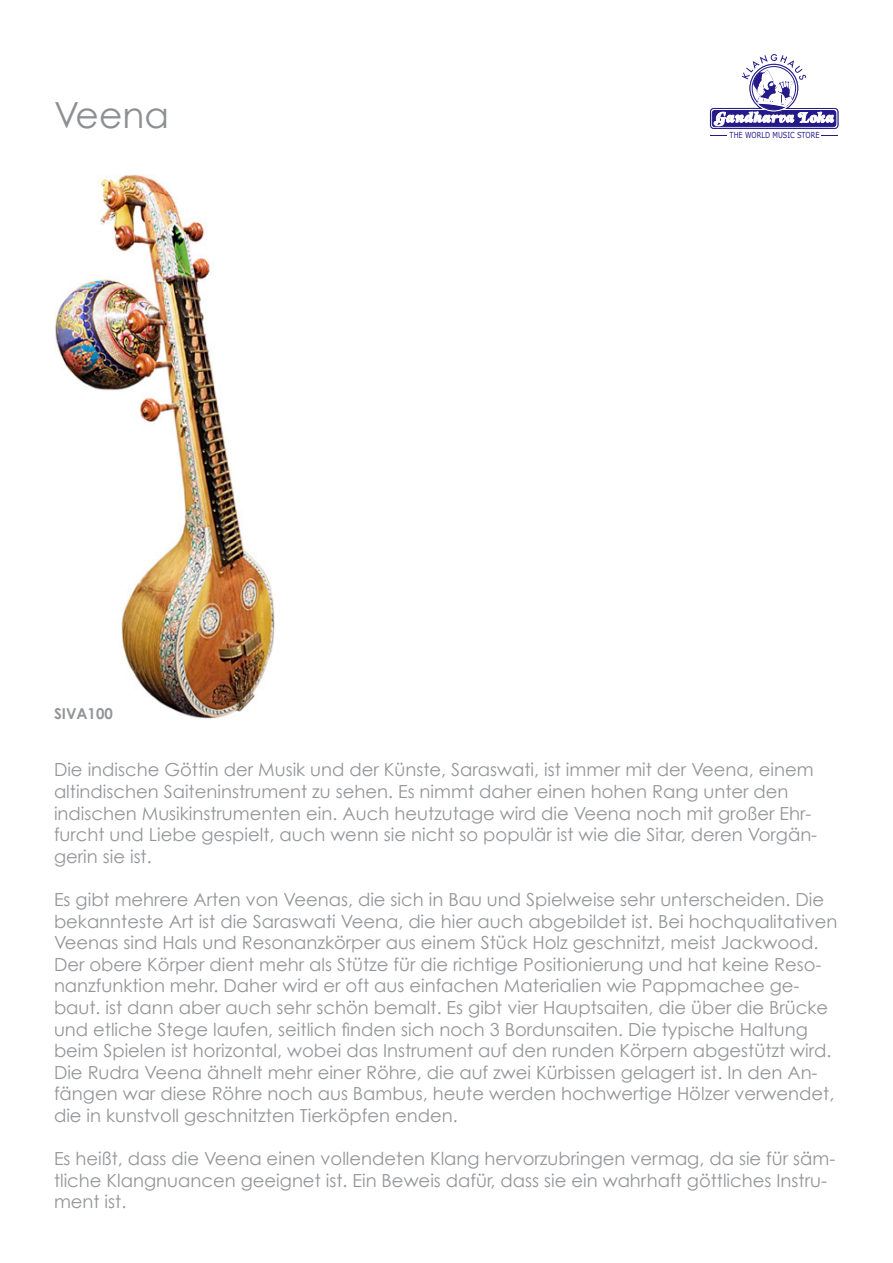
<style>
.page{position:relative;width:893px;height:1263px;background:#fff}
.page>*{position:absolute;margin:0;border:0;box-sizing:border-box;transform-origin:0 0}
.t1{font:36px "Century Gothic";color:#8d8f92}
.t2{font:18px/21.6px "Century Gothic";color:#939598}
.t3{font:700 15px "Century Gothic";color:#939598}
.t4{font:8.25px "Verdana";color:#251b88;scale:.8 1}
</style>
<div class="page">
<img style="left:54px;top:174px;width:221px;height:545px">
<svg style="left:710px;top:54px;width:128px;height:75px"></svg>
<h1 class="t1" style="left:54px;top:93px;width:116px">Veena</h1>
<p class="t3" style="left:54px;top:704px;width:60px">SIVA100</p>
<p class="t4" style="left:730px;top:130px;width:114px">THE WORLD MUSIC STORE</p>
<p class="t2" style="left:54px;top:759px;width:765px">Die indische Göttin der Musik und der Künste, Saraswati, ist immer mit der Veena, einem altindischen Saiteninstrument zu sehen. Es nimmt daher einen hohen Rang unter den indischen Musikinstrumenten ein. Auch heutzutage wird die Veena noch mit großer Ehr&shy;furcht und Liebe gespielt, auch wenn sie nicht so populär ist wie die Sitar, deren Vorgän&shy;gerin sie ist.</p>
<p class="t2" style="left:54px;top:888px;width:785px">Es gibt mehrere Arten von Veenas, die sich in Bau und Spielweise sehr unterscheiden. Die bekannteste Art ist die Saraswati Veena, die hier auch abgebildet ist. Bei hochqualitativen Veenas sind Hals und Resonanzkörper aus einem Stück Holz geschnitzt, meist Jackwood.<br>Der obere Körper dient mehr als Stütze für die richtige Positionierung und hat keine Reso&shy;nanzfunktion mehr. Daher wird er oft aus einfachen Materialien wie Pappmachee ge&shy;baut. ist dann aber auch sehr schön bemalt. Es gibt vier Hauptsaiten, die über die Brücke und etliche Stege laufen, seitlich finden sich noch 3 Bordunsaiten. Die typische Haltung beim Spielen ist horizontal, wobei das Instrument auf den runden Körpern abgestützt wird.<br>Die Rudra Veena ähnelt mehr einer Röhre, die auf zwei Kürbissen gelagert ist. In den An&shy;fängen war diese Röhre noch aus Bambus, heute werden hochwertige Hölzer verwendet, die in kunstvoll geschnitzten Tierköpfen enden.</p>
<p class="t2" style="left:54px;top:1147px;width:783px">Es heißt, dass die Veena einen vollendeten Klang hervorzubringen vermag, da sie für säm&shy;tliche Klangnuancen geeignet ist. Ein Beweis dafür, dass sie ein wahrhaft göttliches Instru&shy;ment ist.</p>
</div>
